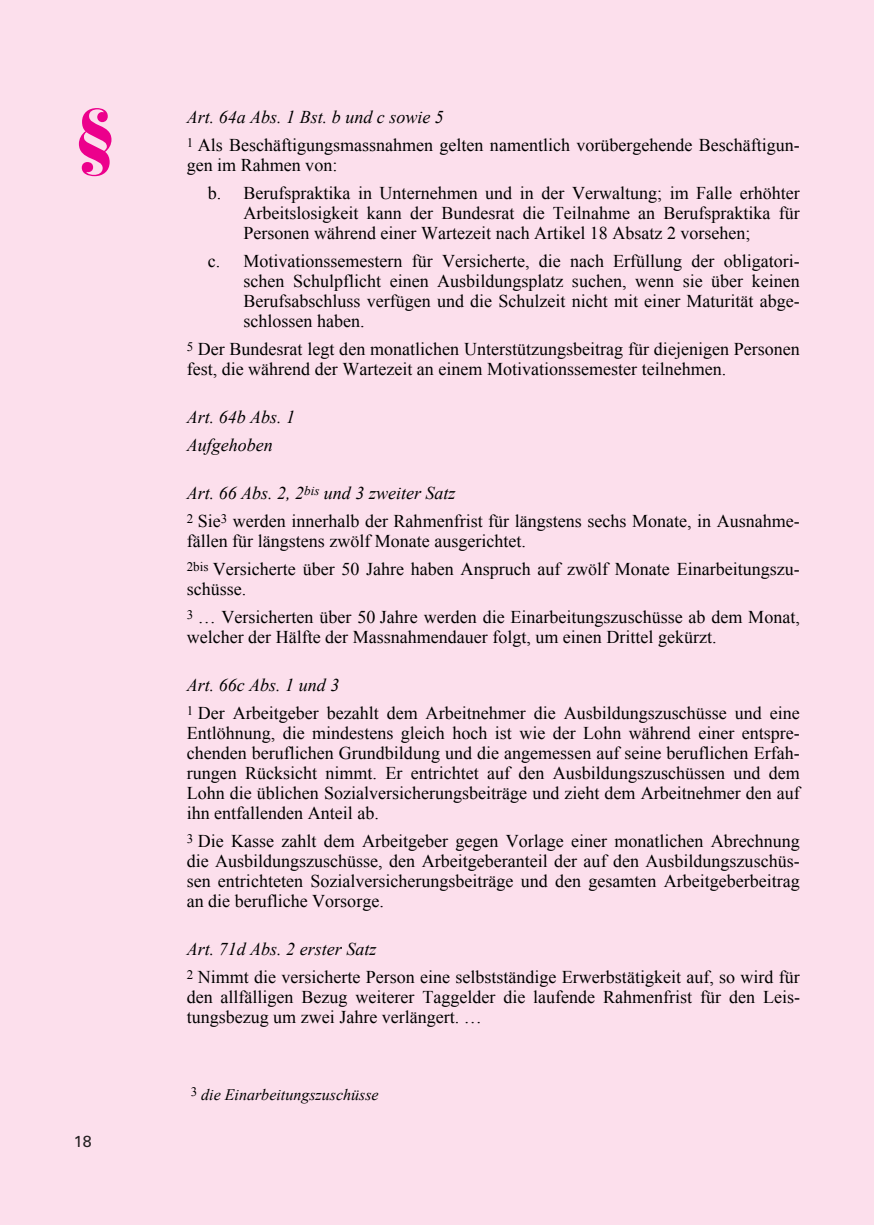
<style>
.page{position:relative;width:874px;height:1225px;background:#fff}
.page>*{position:absolute;margin:0;border:0;box-sizing:border-box;transform-origin:0 0}
.t1{font:900 70px "Bauer Bodoni";color:#ec008c}
.t2{font:18px/20px "Times New Roman";color:#000}
.t3{font:italic 18px/28px "Times New Roman";color:#000}
.t4{font:italic 16px "Times New Roman";color:#000}
.t5{font:16px "Univers";color:#231f20}
.t6{font:13px "Times New Roman";color:#000}
.s1{font-style:italic}
</style>
<div class="page">
<div style="left:0;top:0;width:873px;height:1224px;background:#fcdfec"></div>
<h1 class="t1" style="left:74px;top:107px;width:44px">§</h1>
<p class="t5" style="left:74px;top:1136px;width:19px">18</p>
<p class="t2" style="left:186px;top:102px;width:614px;line-height:28px"><span class="s1">Art. 64a Abs. 1 Bst. b und c sowie 5<br></span><sup>1</sup> Als Beschäftigungsmassnahmen gelten namentlich vorübergehende Beschäftigun-</p>
<p class="t2" style="left:207px;top:150px;width:593px;line-height:28px;text-indent:-21px">gen im Rahmen von:<br>b. Berufspraktika in Unternehmen und in der Verwaltung; im Falle erhöhter</p>
<p class="t2" style="left:243px;top:202px;width:557px">Arbeitslosigkeit kann der Bundesrat die Teilnahme an Berufspraktika für<br>Personen während einer Wartezeit nach Artikel 18 Absatz 2 vorsehen;</p>
<p class="t2" style="left:243px;top:250px;width:557px;text-align:justify;text-indent:-36px">c. Motivationssemestern für Versicherte, die nach Erfüllung der obligatori&shy;schen Schulpflicht einen Ausbildungsplatz suchen, wenn sie über keinen Berufsabschluss verfügen und die Schulzeit nicht mit einer Maturität abge&shy;schlossen haben.</p>
<p class="t2" style="left:186px;top:338px;width:614px"><sup>5</sup> Der Bundesrat legt den monatlichen Unterstützungsbeitrag für diejenigen Personen fest, die während der Wartezeit an einem Motivationssemester teilnehmen.</p>
<p class="t3" style="left:186px;top:402px;width:110px">Art. 64b Abs. 1<br>Aufgehoben</p>
<p class="t2" style="left:186px;top:478px;width:614px;line-height:28px"><span class="s1">Art. 66 Abs. 2, 2</span><sup>bis</sup> <span class="s1">und 3 zweiter Satz<br></span><sup>2</sup> Sie<sup>3</sup> werden innerhalb der Rahmenfrist für längstens sechs Monate, in Ausnahme-</p>
<p class="t2" style="left:186px;top:526px;width:614px;line-height:28px">fällen für längstens zwölf Monate ausgerichtet.<br><sup>2bis</sup> Versicherte über 50 Jahre haben Anspruch auf zwölf Monate Einarbeitungszu-</p>
<p class="t2" style="left:186px;top:578px;width:61px">schüsse.</p>
<p class="t6" style="left:186px;top:607px;width:8px">3</p>
<p class="t2" style="left:186px;top:606px;width:614px;text-indent:35px">Versicherten über 50 Jahre werden die Einarbeitungszuschüsse ab dem Monat, welcher der Hälfte der Massnahmendauer folgt, um einen Drittel gekürzt.</p>
<p class="t2" style="left:186px;top:670px;width:614px;line-height:28px"><span class="s1">Art. 66c Abs. 1 und 3<br></span><sup>1</sup> Der Arbeitgeber bezahlt dem Arbeitnehmer die Ausbildungszuschüsse und eine</p>
<p class="t2" style="left:186px;top:722px;width:614px;text-align:justify">Entlöhnung, die mindestens gleich hoch ist wie der Lohn während einer entspre&shy;chenden beruflichen Grundbildung und die angemessen auf seine beruflichen Erfah&shy;rungen Rücksicht nimmt. Er entrichtet auf den Ausbildungszuschüssen und dem Lohn die üblichen Sozialversicherungsbeiträge und zieht dem Arbeitnehmer den auf ihn entfallenden Anteil ab.</p>
<p class="t2" style="left:186px;top:830px;width:614px;text-align:justify"><sup>3</sup> Die Kasse zahlt dem Arbeitgeber gegen Vorlage einer monatlichen Abrechnung die Ausbildungszuschüsse, den Arbeitgeberanteil der auf den Ausbildungszuschüs&shy;sen entrichteten Sozialversicherungsbeiträge und den gesamten Arbeitgeberbeitrag an die berufliche Vorsorge.</p>
<p class="t2" style="left:186px;top:934px;width:614px;line-height:28px"><span class="s1">Art. 71d Abs. 2 erster Satz<br></span><sup>2</sup> Nimmt die versicherte Person eine selbstständige Erwerbstätigkeit auf, so wird für</p>
<p class="t2" style="left:186px;top:986px;width:614px">den allfälligen Bezug weiterer Taggelder die laufende Rahmenfrist für den Leis&shy;tungsbezug um zwei Jahre verlängert.</p>
<p class="t4" style="left:190px;top:1085px;width:189px"><sup>3</sup> die Einarbeitungszuschüsse</p>
</div>
